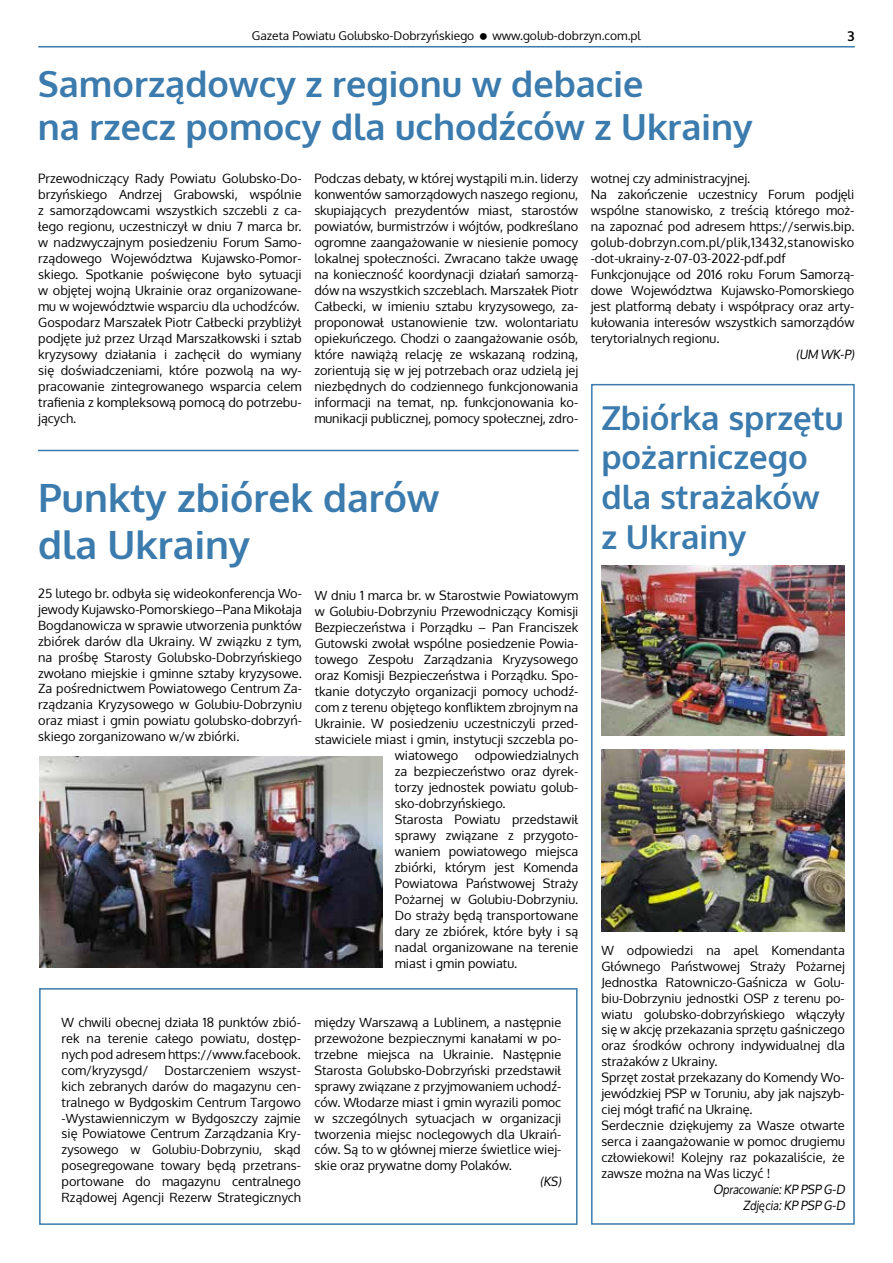
<style>
.page{position:relative;width:893px;height:1263px;background:#fff}
.page>*{position:absolute;margin:0;border:0;box-sizing:border-box;transform-origin:0 0}
.t1{font:700 39px/46.8px "Oxygen";color:#3b7bad}
.t2{font:700 36px/43.2px "Oxygen";color:#3b7bad}
.t3{font:700 33px/39.6px "Oxygen";color:#3b7bad}
.t4{font:700 13.5px "Oxygen";color:#000}
.t5{font:12.75px/16px "Oxygen";color:#000;text-align:justify}
.t6{font:italic 12.75px/16px "Oxygen";color:#000;text-align:right}
.t7{font:12px "Oxygen";color:#000}
</style>
<div class="page">
<hr style="left:38px;top:46px;width:817px;height:2px;background:#3b7bad">
<hr style="left:38px;top:450px;width:541px;height:1px;background:#3b7bad">
<img style="left:601px;top:749px;width:244px;height:183px">
<img style="left:601px;top:566px;width:244px;height:170px">
<div style="left:591px;top:384px;width:264px;height:841px;border:2px solid #3b7bad"></div>
<div style="left:39px;top:988px;width:539px;height:237px;border:2px solid #3b7bad"></div>
<img style="left:39px;top:757px;width:343px;height:210px">
<p class="t7" style="left:252px;top:27px;width:224px">Gazeta Powiatu Golubsko-Dobrzyńskiego</p>
<p class="t7" style="left:492px;top:27px;width:150px">www.golub-dobrzyn.com.pl</p>
<p class="t4" style="left:848px;top:28px;width:9px">3</p>
<h2 class="t2" style="left:38px;top:63px;width:716px">Samorządowcy z regionu w debacie<br>na rzecz pomocy dla uchodźców z Ukrainy</h2>
<p class="t5" style="left:314px;top:171px;width:265px">Podczas debaty, w której wystąpili m.in. liderzy konwentów samorządowych naszego regionu, skupiających prezydentów miast, starostów powiatów, burmistrzów i wójtów, podkreślano ogromne zaangażowanie w niesienie pomocy lokalnej społeczności. Zwracano także uwagę na konieczność koordynacji działań samorzą‑ dów na wszystkich szczeblach. Marszałek Piotr Całbecki, w imieniu sztabu kryzysowego, za‑ proponował ustanowienie tzw. wolontariatu opiekuńczego. Chodzi o zaangażowanie osób, które nawiążą relację ze wskazaną rodziną, zorientują się w jej potrzebach oraz udzielą jej niezbędnych do codziennego funkcjonowania informacji na temat, np. funkcjonowania ko‑ munikacji publicznej, pomocy społecznej, zdro‑</p>
<p class="t5" style="left:38px;top:171px;width:265px;text-align:left">Przewodniczący Rady Powiatu Golubsko-Do‑ brzyńskiego Andrzej Grabowski, wspólnie z samorządowcami wszystkich szczebli z ca‑ łego regionu, uczestniczył w dniu 7 marca br. w nadzwyczajnym posiedzeniu Forum Samo‑ rządowego Województwa Kujawsko-Pomor‑ skiego. Spotkanie poświęcone było sytuacji w objętej wojną Ukrainie oraz organizowane‑ mu w województwie wsparciu dla uchodźców.<br>Gospodarz Marszałek Piotr Całbecki przybliżył podjęte już przez Urząd Marszałkowski i sztab kryzysowy działania i zachęcił do wymiany się doświadczeniami, które pozwolą na wy‑ pracowanie zintegrowanego wsparcia celem trafienia z kompleksową pomocą do potrzebu‑ jących.</p>
<p class="t5" style="left:591px;top:171px;width:265px;text-align:left">wotnej czy administracyjnej.<br>Na zakończenie uczestnicy Forum podjęli wspólne stanowisko, z treścią którego moż‑ na zapoznać pod adresem https://serwis.bip. golub-dobrzyn.com.pl/plik,13432,stanowisko -dot-ukrainy-z-07-03-2022-pdf.pdf Funkcjonujące od 2016 roku Forum Samorzą‑ dowe Województwa Kujawsko-Pomorskiego jest platformą debaty i współpracy oraz arty‑ kułowania interesów wszystkich samorządów terytorialnych regionu.</p>
<p class="t6" style="left:796px;top:345px;width:60px">(UM WK-P)</p>
<h3 class="t3" style="left:601px;top:399px;width:244px">Zbiórka sprzętu pożarniczego dla strażaków z Ukrainy</h3>
<h1 class="t1" style="left:38px;top:476px;width:403px">Punkty zbiórek darów dla Ukrainy</h1>
<p class="t5" style="left:38px;top:585px;width:265px">25 lutego br. odbyła się wideokonferencja Wo‑ jewody Kujawsko-Pomorskiego–Pana Mikołaja Bogdanowicza w sprawie utworzenia punktów zbiórek darów dla Ukrainy. W związku z tym, na prośbę Starosty Golubsko-Dobrzyńskiego zwołano miejskie i gminne sztaby kryzysowe.<br>Za pośrednictwem Powiatowego Centrum Za‑ rządzania Kryzysowego w Golubiu-Dobrzyniu oraz miast i gmin powiatu golubsko-dobrzyń‑ skiego zorganizowano w/w zbiórki.</p>
<p class="t5" style="left:315px;top:588px;width:265px">W dniu 1 marca br. w Starostwie Powiatowym</p>
<p class="t5" style="left:315px;top:604px;width:265px">w Golubiu-Dobrzyniu Przewodniczący Komisji</p>
<p class="t5" style="left:315px;top:620px;width:265px">Bezpieczeństwa i Porządku – Pan Franciszek</p>
<p class="t5" style="left:315px;top:636px;width:265px">Gutowski zwołał wspólne posiedzenie Powia‑</p>
<p class="t5" style="left:315px;top:652px;width:265px">towego Zespołu Zarządzania Kryzysowego</p>
<p class="t5" style="left:315px;top:668px;width:265px">oraz Komisji Bezpieczeństwa i Porządku. Spo‑</p>
<p class="t5" style="left:315px;top:684px;width:265px">tkanie dotyczyło organizacji pomocy uchodź‑</p>
<p class="t5" style="left:315px;top:700px;width:265px">com z terenu objętego konfliktem zbrojnym na</p>
<p class="t5" style="left:315px;top:716px;width:265px">Ukrainie. W posiedzeniu uczestniczyli przed‑</p>
<p class="t5" style="left:315px;top:732px;width:265px">stawiciele miast i gmin, instytucji szczebla po‑</p>
<p class="t5" style="left:395px;top:747px;width:65px">wiatowego</p>
<p class="t5" style="left:395px;top:747px;width:185px;text-align:left;text-indent:80px">odpowiedzialnych za bezpieczeństwo oraz dyrek‑ torzy jednostek powiatu golub‑ sko-dobrzyńskiego.<br>Starosta Powiatu przedstawił sprawy związane z przygoto‑ waniem powiatowego miejsca zbiórki, którym jest Komenda<br>Powiatowa Państwowej Straży<br>Pożarnej w Golubiu-Dobrzyniu.<br>Do straży będą transportowane dary ze zbiórek, które były i są nadal organizowane na terenie miast i gmin powiatu.</p>
<p class="t5" style="left:62px;top:1014px;width:241px">W chwili obecnej działa 18 punktów zbió‑ rek na terenie całego powiatu, dostęp‑ nych pod adresem https://www.facebook. com/kryzysgd/</p>
<p class="t5" style="left:62px;top:1062px;width:241px;text-indent:103px">Dostarczeniem wszyst‑ kich zebranych darów do magazynu cen‑ tralnego w Bydgoskim Centrum Targowo -Wystawienniczym w Bydgoszczy zajmie się Powiatowe Centrum Zarządzania Kry‑ zysowego w Golubiu-Dobrzyniu, skąd posegregowane towary będą przetrans‑ portowane do magazynu centralnego Rządowej Agencji Rezerw Strategicznych</p>
<p class="t5" style="left:314px;top:1014px;width:248px">między Warszawą a Lublinem, a następnie przewożone bezpiecznymi kanałami w po‑ trzebne miejsca na Ukrainie. Następnie Starosta Golubsko-Dobrzyński przedstawił sprawy związane z przyjmowaniem uchodź‑ ców. Włodarze miast i gmin wyrazili pomoc w szczególnych sytuacjach w organizacji tworzenia miejsc noclegowych dla Ukraiń‑ ców. Są to w głównej mierze świetlice wiej‑ skie oraz prywatne domy Polaków.</p>
<p class="t6" style="left:540px;top:1173px;width:23px">(KS)</p>
<p class="t5" style="left:601px;top:942px;width:245px;text-align:left">W odpowiedzi na apel Komendanta Głównego Państwowej Straży Pożarnej Jednostka Ratowniczo-Gaśnicza w Golu‑ biu-Dobrzyniu jednostki OSP z terenu po‑ wiatu golubsko-dobrzyńskiego włączyły się w akcję przekazania sprzętu gaśniczego oraz środków ochrony indywidualnej dla strażaków z Ukrainy.<br>Sprzęt został przekazany do Komendy Wo‑ jewódzkiej PSP w Toruniu, aby jak najszyb‑ ciej mógł trafić na Ukrainę.<br>Serdecznie dziękujemy za Wasze otwarte serca i zaangażowanie w pomoc drugiemu człowiekowi! Kolejny raz pokazaliście, że zawsze można na Was liczyć !</p>
<p class="t6" style="left:713px;top:1180px;width:133px">Opracowanie: KP PSP G-D<br>Zdjęcia: KP PSP G-D</p>
</div>
